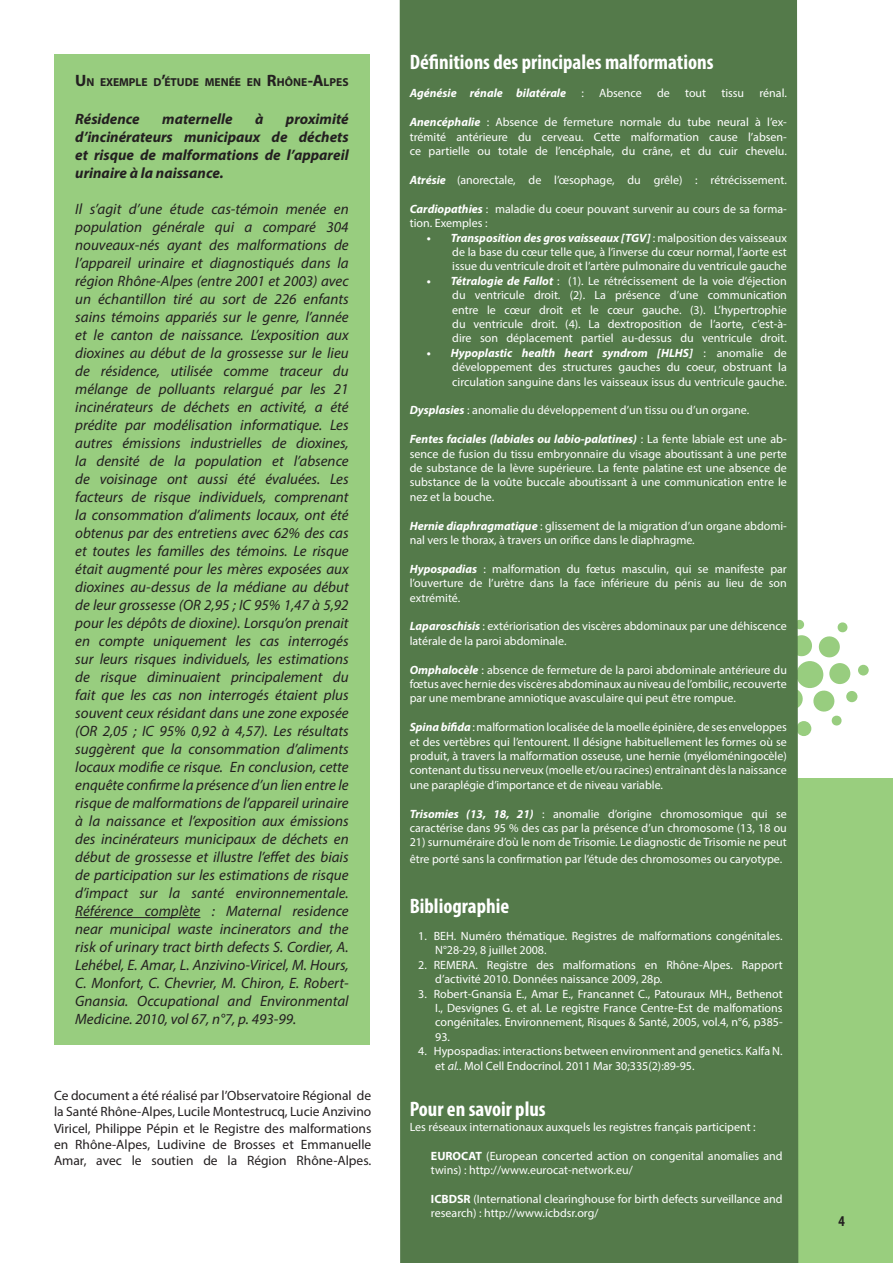
<style>
.page{position:relative;width:893px;height:1263px;background:#fff}
.page>*{position:absolute;margin:0;border:0;box-sizing:border-box;transform-origin:0 0}
.t1{font:700 condensed 21px "Myriad Pro";color:#fff}
.t2{font:italic 15px/18px "Myriad Pro";color:#231f20;text-align:justify}
.t3{font:italic 700 15px/18px "Myriad Pro";color:#231f20;text-align:justify}
.t4{font:700 condensed 15px "Myriad Pro";color:#231f20}
.t5{font:13.5px/16.2px "Myriad Pro";color:#231f20;text-align:justify}
.t6{font:12px/14.4px "Myriad Pro";color:#fff}
.t7{font:italic 700 12px "Myriad Pro";color:#fff}
.t8{font:700 11.55px "Myriad Pro";color:#231f20}
.s1{font-size:16.5px}
.s2{font-weight:700;font-style:italic}
.s3{font-style:italic}
.s4{font-weight:700}
</style>
<div class="page">
<div style="left:788px;top:778px;width:105px;height:485px;background:#99ce7e"></div>
<div style="left:796px;top:661px;width:27px;height:27px;background:#98cd7f;border-radius:50%"></div>
<div style="left:829px;top:663px;width:21px;height:21px;background:#98cd7f;border-radius:50%"></div>
<div style="left:858px;top:665px;width:11px;height:10px;background:#98cd7f;border-radius:50%"></div>
<div style="left:846px;top:691px;width:11px;height:11px;background:#98cd7f;border-radius:50%"></div>
<div style="left:796px;top:721px;width:15px;height:15px;background:#98cd7f;border-radius:50%"></div>
<svg style="left:798px;top:690px;width:5px;height:18px"></svg>
<svg style="left:813px;top:690px;width:29px;height:36px"></svg>
<svg style="left:798px;top:622px;width:50px;height:59px"></svg>
<div style="left:400px;top:0;width:398px;height:1263px;background:#547a4a"></div>
<div style="left:54px;top:54px;width:316px;height:991px;background:#98cd7f"></div>
<hr style="left:75px;top:917px;width:125px;height:1px;background:#231f20">
<p class="t8" style="left:75px;top:75px;width:275px"><span class="s1">U</span>N EXEMPLE D<span class="s1">’</span>ÉTUDE MENÉE EN <span class="s1">R</span>HÔNE<span class="s1">-A</span>LPES</p>
<p class="t3" style="left:75px;top:109px;width:66px">Résidence</p>
<p class="t3" style="left:162px;top:109px;width:72px">maternelle</p>
<p class="t3" style="left:255px;top:109px;width:10px">à</p>
<p class="t3" style="left:75px;top:109px;width:275px;text-indent:211px">proximité d’incinérateurs municipaux de déchets et risque de malformations de l’appareil urinaire à la naissance.</p>
<p class="t2" style="left:75px;top:200px;width:275px">Il s’agit d’une étude cas-témoin menée en population générale qui a comparé 304 nouveaux-nés ayant des malformations de l’appareil urinaire et diagnostiqués dans la région Rhône-Alpes (entre 2001 et 2003) avec un échantillon tiré au sort de 226 enfants sains témoins appariés sur le genre, l’année et le canton de naissance. L’exposition aux dioxines au début de la grossesse sur le lieu de résidence, utilisée comme traceur du mélange de polluants relargué par les 21 incinérateurs de déchets en activité, a été prédite par modélisation informatique. Les autres émissions industrielles de dioxines, la densité de la population et l’absence de voisinage ont aussi été évaluées. Les facteurs de risque individuels, comprenant la consommation d’aliments locaux, ont été obtenus par des entretiens avec 62% des cas et toutes les familles des témoins. Le risque était augmenté pour les mères exposées aux dioxines au-dessus de la médiane au début de leur grossesse (OR 2,95 ; IC 95% 1,47 à 5,92 pour les dépôts de dioxine). Lorsqu’on prenait en compte uniquement les cas interrogés sur leurs risques individuels, les estimations de risque diminuaient principalement du fait que les cas non interrogés étaient plus souvent ceux résidant dans une zone exposée (OR 2,05 ; IC 95% 0,92 à 4,57). Les résultats suggèrent que la consommation d’aliments locaux modifie ce risque. En conclusion, cette enquête confirme la présence d’un lien entre le risque de malformations de l’appareil urinaire à la naissance et l’exposition aux émissions des incinérateurs municipaux de déchets en début de grossesse et illustre l’effet des biais de participation sur les estimations de risque d’impact sur la santé environnementale.</p>
<p class="t2" style="left:75px;top:902px;width:275px">Référence complète : Maternal residence near municipal waste incinerators and the risk of urinary tract birth defects S. Cordier, A.<br>Lehébel, E. Amar, L. Anzivino-Viricel, M. Hours, C. Monfort, C. Chevrier, M. Chiron, E. Robert-Gnansia. Occupational and Environmental Medicine. 2010, vol 67, n°7, p. 493-99.</p>
<p class="t5" style="left:54px;top:1087px;width:319px">Ce document a été réalisé par l’Observatoire Régional de la Santé Rhône-Alpes, Lucile Montestrucq, Lucie Anzivino Viricel, Philippe Pépin et le Registre des malformations en Rhône-Alpes, Ludivine de Brosses et Emmanuelle Amar, avec le soutien de la Région Rhône-Alpes.</p>
<p class="t1" style="left:410px;top:49px;width:305px">Définitions des principales malformations</p>
<p class="t7" style="left:410px;top:86px;width:158px">Agénésie rénale bilatérale</p>
<p class="t6" style="left:581px;top:86px;width:4px">:</p>
<p class="t6" style="left:599px;top:86px;width:44px">Absence</p>
<p class="t6" style="left:657px;top:86px;width:14px">de</p>
<p class="t6" style="left:685px;top:86px;width:23px">tout</p>
<p class="t6" style="left:721px;top:86px;width:24px">tissu</p>
<p class="t6" style="left:759px;top:86px;width:29px">rénal.</p>
<p class="t6" style="left:410px;top:115px;width:379px;text-align:justify"><span class="s2">Anencéphalie</span> : Absence de fermeture normale du tube neural à l’ex&shy;trémité antérieure du cerveau. Cette malformation cause l’absen&shy;ce partielle ou totale de l’encéphale, du crâne, et du cuir chevelu.</p>
<p class="t6" style="left:410px;top:172px;width:379px"><span class="s2">Atrésie</span> (anorectale, de l’œsophage, du grêle) : rétrécissement.</p>
<p class="t6" style="left:410px;top:201px;width:379px"><span class="s2">Cardiopathies</span> : maladie du coeur pouvant survenir au cours de sa forma&shy;tion. Exemples :</p>
<p class="t6" style="left:452px;top:230px;width:336px;text-align:justify;text-indent:-26px"><span class="s2">• Transposition des gros vaisseaux [TGV]</span> : malposition des vaisseaux de la base du cœur telle que, à l’inverse du cœur normal, l’aorte est issue du ventricule droit et l’artère pulmonaire du ventricule gauche</p>
<p class="t6" style="left:452px;top:273px;width:336px;text-align:justify;text-indent:-26px"><span class="s2">• Tétralogie de Fallot</span> : (1). Le rétrécissement de la voie d’éjection du ventricule droit. (2). La présence d’une communication entre le cœur droit et le cœur gauche. (3). L’hypertrophie du ventricule droit. (4). La dextroposition de l’aorte, c’est-à&shy;dire son déplacement partiel au-dessus du ventricule droit.</p>
<p class="t6" style="left:452px;top:345px;width:336px;text-align:justify;text-indent:-26px"><span class="s2">• Hypoplastic health heart syndrom [HLHS]</span> : anomalie de développement des structures gauches du coeur, obstruant la circulation sanguine dans les vaisseaux issus du ventricule gauche.</p>
<p class="t6" style="left:410px;top:403px;width:341px"><span class="s2">Dysplasies</span> : anomalie du développement d’un tissu ou d’un organe.</p>
<p class="t6" style="left:410px;top:432px;width:379px;text-align:justify"><span class="s2">Fentes faciales (labiales ou labio-palatines)</span> : La fente labiale est une ab&shy;sence de fusion du tissu embryonnaire du visage aboutissant à une perte de substance de la lèvre supérieure. La fente palatine est une absence de substance de la voûte buccale aboutissant à une communication entre le nez et la bouche.</p>
<p class="t6" style="left:410px;top:518px;width:379px"><span class="s2">Hernie diaphragmatique</span> : glissement de la migration d’un organe abdomi&shy;nal vers le thorax, à travers un orifice dans le diaphragme.</p>
<p class="t6" style="left:410px;top:561px;width:379px;text-align:justify"><span class="s2">Hypospadias</span> : malformation du fœtus masculin, qui se manifeste par l’ouverture de l’urètre dans la face inférieure du pénis au lieu de son extrémité.</p>
<p class="t6" style="left:410px;top:619px;width:379px"><span class="s2">Laparoschisis</span> : extériorisation des viscères abdominaux par une déhiscence latérale de la paroi abdominale.</p>
<p class="t6" style="left:410px;top:662px;width:379px;text-align:justify"><span class="s2">Omphalocèle</span> : absence de fermeture de la paroi abdominale antérieure du fœtus avec hernie des viscères abdominaux au niveau de l’ombilic, recouverte par une membrane amniotique avasculaire qui peut être rompue.</p>
<p class="t6" style="left:410px;top:720px;width:379px;text-align:justify"><span class="s2">Spina bifida</span> : malformation localisée de la moelle épinière, de ses enveloppes et des vertèbres qui l’entourent. Il désigne habituellement les formes où se produit, à travers la malformation osseuse, une hernie (myéloméningocèle) contenant du tissu nerveux (moelle et/ou racines) entraînant dès la naissance une paraplégie d’importance et de niveau variable.</p>
<p class="t6" style="left:410px;top:806px;width:379px"><span class="s2">Trisomies (13, 18, 21)</span> : anomalie d’origine chromosomique qui se caractérise dans 95 % des cas par la présence d’un chromosome (13, 18 ou</p>
<p class="t6" style="left:410px;top:834px;width:379px;line-height:16.2px">21) surnuméraire d’où le nom de Trisomie. Le diagnostic de Trisomie ne peut être porté sans la confirmation par l’étude des chromosomes ou caryotype.</p>
<p class="t1" style="left:410px;top:893px;width:101px">Bibliographie</p>
<p class="t6" style="left:435px;top:928px;width:349px;text-indent:-17px">1. BEH. Numéro thématique. Registres de malformations congénitales.<br>N°28-29, 8 juillet 2008.</p>
<p class="t6" style="left:435px;top:957px;width:349px;text-indent:-17px">2. REMERA. Registre des malformations en Rhône-Alpes. Rapport d’activité 2010. Données naissance 2009, 28p.</p>
<p class="t6" style="left:435px;top:986px;width:349px;text-align:justify;text-indent:-17px">3. Robert-Gnansia E., Amar E., Francannet C., Patouraux MH., Bethenot I., Desvignes G. et al. Le registre France Centre-Est de malfomations congénitales. Environnement, Risques &amp; Santé, 2005, vol.4, n°6, p385- 93.</p>
<p class="t6" style="left:435px;top:1044px;width:349px;text-indent:-17px">4. Hypospadias: interactions between environment and genetics. Kalfa N. et <span class="s3">al.</span>. Mol Cell Endocrinol. 2011 Mar 30;335(2):89-95.</p>
<p class="t1" style="left:410px;top:1096px;width:137px">Pour en savoir plus</p>
<p class="t6" style="left:410px;top:1119px;width:347px">Les réseaux internationaux auxquels les registres français participent :</p>
<p class="t6" style="left:431px;top:1148px;width:353px"><span class="s4">EUROCAT</span> (European concerted action on congenital anomalies and twins) : http://www.eurocat-network.eu/</p>
<p class="t6" style="left:431px;top:1191px;width:353px"><span class="s4">ICBDSR</span> (International clearinghouse for birth defects surveillance and research) : http://www.icbdsr.org/</p>
<p class="t4" style="left:838px;top:1212px;width:8px">4</p>
</div>
